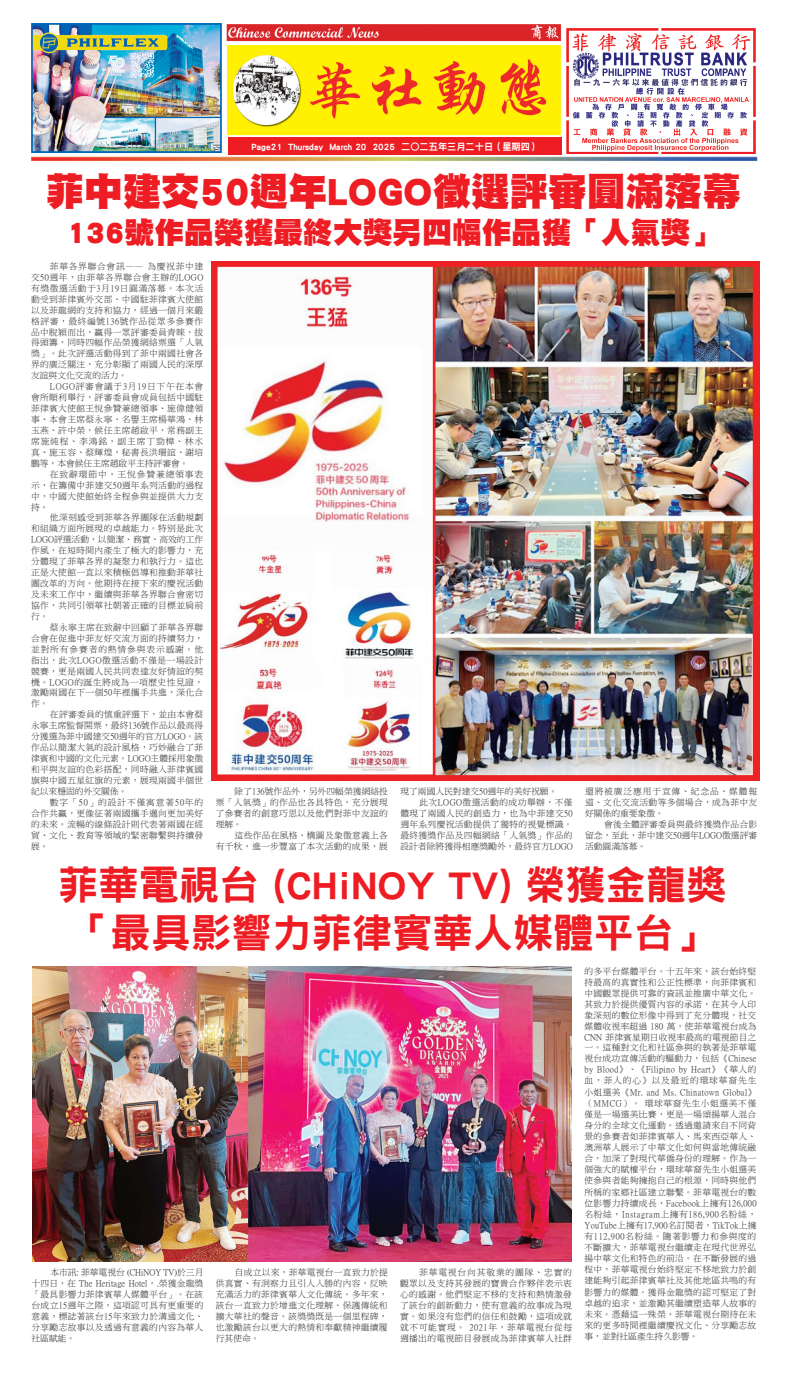
<style>
.page{position:relative;width:788px;height:1386px;background:#fff}
.page>*{position:absolute;margin:0;border:0;box-sizing:border-box;transform-origin:0 0}
.t1{font:40.25px/48.3px "DF Hei Std W9";color:#ee1d23}
.t2{font:38.5px "DF Hei Std W12";color:#ee1d23}
.t3{font:29.75px "DF Hei Std W12";color:#ee1d23}
.t4{font:9.45px "DF Hei Std W9";color:#fff}
.t5{font:8.75px/10.9px "P Ming Li U";letter-spacing:.035em;color:#231f20;text-align:justify}
.t6{font:8.75px "P Ming Li U";letter-spacing:.005em;color:#231f20}
.t7{font:8.75px "P Ming Li U";color:#231f20}
.t8{font:8.75px "P Ming Li U";letter-spacing:.055em;color:#231f20}
</style>
<div class="page">
<img style="left:32px;top:25px;width:726px;height:136px">
<div style="left:228px;top:137px;width:334px;height:17px;background:#ee1d23"></div>
<img style="left:31px;top:23px;width:191px;height:130px">
<img style="left:565px;top:28px;width:190px;height:126px">
<img style="left:32px;top:967px;width:539px;height:295px">
<img style="left:212px;top:262px;width:547px;height:519px">
<p class="t4" style="left:251px;top:141px;width:289px">Page21 Thursday March 20 2025 二○二五年三月二十日（星期四）</p>
<h2 class="t2" style="left:46px;top:170px;width:696px">菲中建交50週年LOGO徵選評審圓滿落幕</h2>
<h3 class="t3" style="left:67px;top:217px;width:654px">136號作品榮獲最終大獎另四幅作品獲「人氣獎」</h3>
<p class="t5" style="left:31px;top:261px;width:174px;text-indent:19px">菲華各界聯合會訊—— 為慶祝菲中建交50週年，由菲華各界聯合會主辦的LOGO有獎徵選活動于3月19日圓滿落幕。本次活動受到菲律賓外交部、中國駐菲律賓大使館以及菲龍網的支持和協力，經過一個月來嚴格評審，最終編號136號作品從眾多參賽作品中脫穎而出，贏得一眾評審委員青睞，拔得頭籌，同時四幅作品榮獲網絡票選「人氣獎」。此次評選活動得到了菲中兩國社會各界的廣泛關注，充分彰顯了兩國人民的深厚友誼與文化交流的活力。</p>
<p class="t5" style="left:31px;top:381px;width:174px;text-indent:19px">LOGO評審會議于3月19日下午在本會會所順利舉行，評審委員會成員包括中國駐菲律賓大使館王悅參贊兼總領事、施偉健領事、本會主席蔡永寧、名譽主席楊華鴻、林玉燕、許中榮，候任主席趙啟平，常務副主席施純程、李鴻銘，副主席丁勁樟、林水真、施玉容、蔡輝煌，秘書長洪珊誼、謝培鵬等，本會候任主席趙啟平主持評審會。</p>
<p class="t5" style="left:31px;top:469px;width:174px;text-indent:19px">在致辭環節中，王悅參贊兼總領事表示，在籌備中菲建交50週年系列活動的過程中，中國大使館始終全程參與並提供大力支持。</p>
<p class="t5" style="left:31px;top:512px;width:174px;text-indent:19px">他深刻感受到菲華各界團隊在活動規劃和組織方面所展現的卓越能力。特別是此次LOGO評選活動，以簡潔、務實、高效的工作作風，在短時間內產生了極大的影響力，充分體現了菲華各界的凝聚力和執行力。這也正是大使館一直以來積極倡導和推動菲華社團改革的方向。他期待在接下來的慶祝活動及未來工作中，繼續與菲華各界聯合會密切協作，共同引領華社朝著正確的目標並肩前行。</p>
<p class="t5" style="left:31px;top:622px;width:174px;text-indent:19px">蔡永寧主席在致辭中回顧了菲華各界聯合會在促進中菲友好交流方面的持續努力，並對所有參賽者的熱情參與表示感謝。他指出，此次LOGO徵選活動不僅是一場設計競賽，更是兩國人民共同表達友好情誼的契機。LOGO的誕生將成為一項歷史性見證，激勵兩國在下一個50年裡攜手共進，深化合作。</p>
<p class="t5" style="left:31px;top:709px;width:174px;text-indent:19px">在評審委員的慎重評選下，並由本會蔡永寧主席監督開票，最終136號作品以最高得分獲選為菲中國建交50週年的官方LOGO。該作品以簡潔大氣的設計風格，巧妙融合了菲律賓和中國的文化元素。LOGO主體採用象徵和平與友誼的色彩搭配，同時融入菲律賓國旗與中國五星紅旗的元素，展現兩國半個世紀以來穩固的外交關係。</p>
<p class="t5" style="left:31px;top:797px;width:174px;text-indent:19px">數字「50」的設計不僅寓意著50年的合作共贏，更像征著兩國攜手邁向更加美好的未來。流暢的線條設計則代表著兩國在經貿、文化、教育等領域的緊密聯繫與持續發展。</p>
<p class="t5" style="left:216px;top:786px;width:174px;text-indent:19px">除了136號作品外，另外四幅榮獲網絡投票「人氣獎」的作品也各具特色，充分展現了參賽者的創意巧思以及他們對菲中友誼的理解。</p>
<p class="t7" style="left:400px;top:787px;width:158px">現了兩國人民對建交50週年的美好祝願。</p>
<p class="t8" style="left:419px;top:798px;width:155px">此次LOGO徵選活動的成功舉辦，不僅</p>
<p class="t5" style="left:400px;top:808px;width:174px">體現了兩國人民的創造力，也為中菲建交50</p>
<p class="t5" style="left:400px;top:819px;width:174px">週年系列慶祝活動提供了獨特的視覺標識。</p>
<p class="t5" style="left:400px;top:830px;width:174px">最終獲獎作品及四幅網絡「人氣獎」作品的</p>
<p class="t6" style="left:400px;top:842px;width:174px">設計者除將獲得相應獎勵外，最終官方LOGO</p>
<p class="t5" style="left:585px;top:786px;width:174px">還將被廣泛應用于宣傳、紀念品、媒體報道、文化交流活動等多個場合，成為菲中友好關係的重要象徵。</p>
<p class="t5" style="left:585px;top:819px;width:174px;text-indent:19px">會後全體評審委員與最終獲獎作品合影留念，至此，菲中建交50週年LOGO徵選評審活動圓滿落幕。</p>
<p class="t5" style="left:216px;top:830px;width:174px;text-align:right">這些作品在風格、構圖及象徵意義上各<br>有千秋，進一步豐富了本次活動的成果，展</p>
<h1 class="t1" style="left:58px;top:860px;width:669px">菲華電視台 (CHiNOY TV) 榮獲金龍獎「最具影響力菲律賓華人媒體平台」</h1>
<p class="t5" style="left:32px;top:1267px;width:173px;text-indent:19px">本市訊: 菲華電視台 (CHiNOY TV)於三月十四日，在 The Heritage Hotel，.榮獲金龍獎「最具影響力菲律賓華人媒體平台」。在該台成立15週年之際，這項認可具有更重要的意義，標誌著該台15年來致力於溝通文化、分享勵志故事以及透過有意義的內容為華人社區賦能。</p>
<p class="t5" style="left:216px;top:1267px;width:173px;text-indent:19px">自成立以來，菲華電視台一直致力於提供真實、有洞察力且引人入勝的內容，反映充滿活力的菲律賓華人文化傳統。多年來，該台一直致力於增進文化理解、保護傳統和擴大華社的聲音。該獎獎既是一個里程碑，也激勵該台以更大的熱情和奉獻精神繼續履行其使命。</p>
<p class="t5" style="left:400px;top:1267px;width:173px;text-indent:19px">菲華電視台向其敬業的團隊、忠實的觀眾以及支持其發展的寶貴合作夥伴表示衷心的感謝。他們堅定不移的支持和熱情激發了該台的創新動力，使有意義的故事成為現實。如果沒有您們的信任和鼓勵，這項成就就不可能實現。 2021年，菲華電視台從每週播出的電視節目發展成為菲律賓華人社群</p>
<p class="t5" style="left:584px;top:966px;width:173px">的多平台媒體平台。十五年來，該台始終堅持最高的真實性和公正性標準，向菲律賓和中國觀眾提供可靠的資訊並推廣中華文化。其致力於提供優質內容的承諾，在其令人印象深刻的數位形像中得到了充分體現，社交媒體收視率超過 180 萬，使菲華電視台成為CNN 菲律賓星期日收視率最高的電視節目之一。這種對文化和社區參與的執著是菲華電視台成功宣傳活動的驅動力，包括《Chinese by Blood》、《Filipino by Heart》《華人的血，菲人的心》以及最近的環球華裔先生小姐選美《Mr. and Ms. Chinatown Global》（MMCG）。 環球華裔先生小姐選美不僅僅是一場選美比賽，更是一場頌揚華人混合身分的全球文化運動。透過邀請來自不同背景的參賽者如菲律賓華人、馬來西亞華人、澳洲華人展示了中華文化如何與當地傳統融合，加深了對現代華僑身份的理解。作為一個強大的賦權平台，環球華裔先生小姐選美使參與者能夠擁抱自己的根源，同時與他們所稱的家鄉社區建立聯繫。菲華電視台的數位影響力持續成長，Facebook上擁有126,000名粉絲，Instagram上擁有186,900名粉絲，YouTube上擁有17,900名訂閱者，TikTok上擁有112,900名粉絲。隨著影響力和參與度的不斷擴大，菲華電視台繼續走在現代世界弘揚中華文化和特色的前沿。在不斷發展的過程中，菲華電視台始終堅定不移地致力於創建能夠引起菲律賓華社及其他地區共鳴的有影響力的媒體。獲得金龍獎的認可堅定了對卓越的追求，並激勵其繼續塑造華人故事的未來。憑藉這一殊榮，菲華電視台期待在未來的更多時間裡繼續慶祝文化、分享勵志故事，並對社區產生持久影響。</p>
</div>
